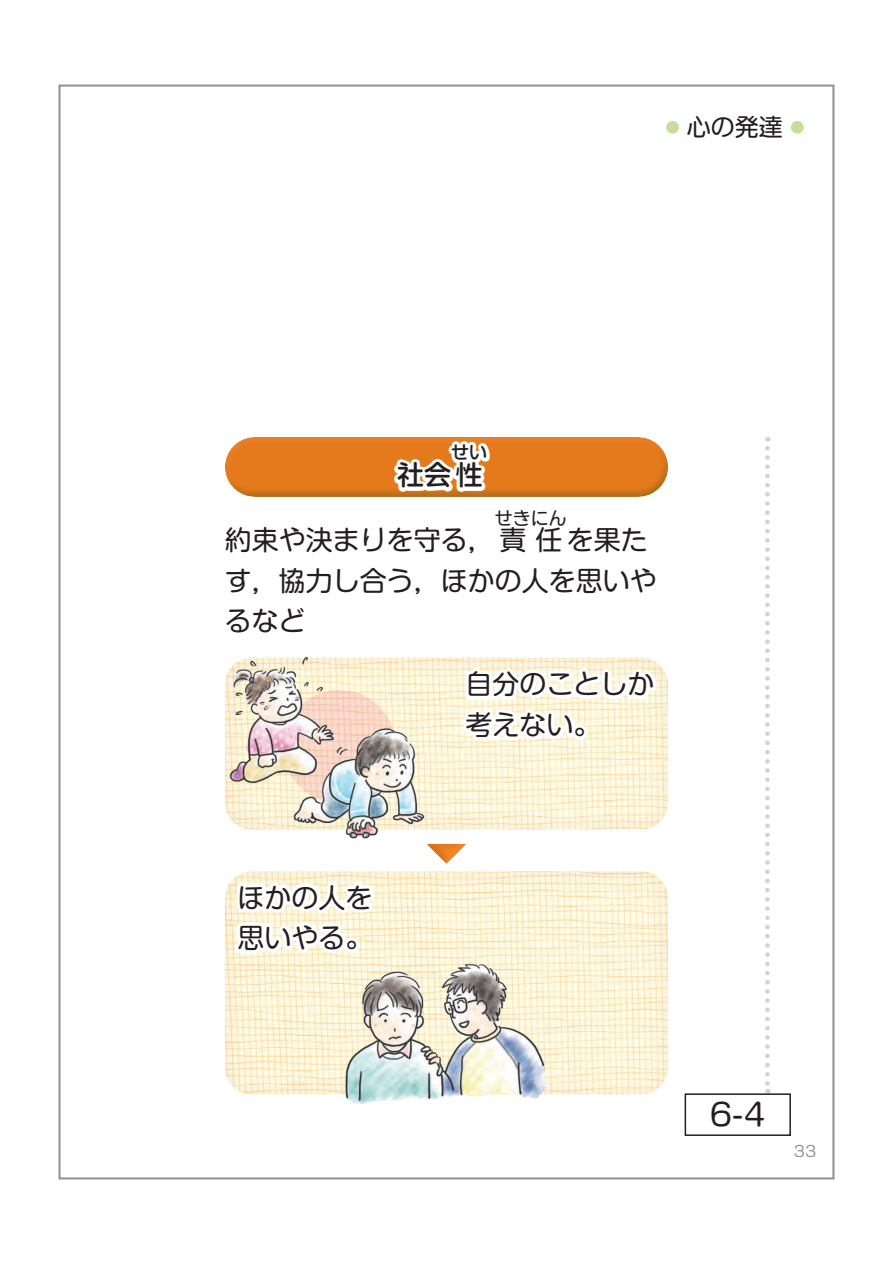
<style>
.page{position:relative;width:893px;height:1263px;background:#fff}
.page>*{position:absolute;margin:0;border:0;box-sizing:border-box;transform-origin:0 0}
.t1{font:30px "G Shin M Go Pro";color:#231f20}
.t2{font:27px/40.5px "G Shin M Go Pro";color:#231f20}
.t3{font:500 27px "G Shin M Go Pro";color:#231f20}
.t4{font:24px "G Shin M Go Pro";color:#231f20}
.t5{font:18px "G Shin M Go Pro";color:#231f20}
.t6{font:500 18px "G Shin M Go Pro";color:#231f20}
.t7{font:15px "G Shin M Go Pro";color:#939598}
</style>
<div class="page">
<div style="left:666px;top:121px;width:13px;height:13px;background:#c4df9b;border-radius:50%"></div>
<div style="left:791px;top:121px;width:13px;height:13px;background:#c4df9b;border-radius:50%"></div>
<div style="left:224px;top:434px;width:446px;height:50px;background:#fff;opacity:.1"></div>
<div style="left:224px;top:448px;width:447px;height:49px;background:#007a54;opacity:.3"></div>
<svg style="left:394px;top:441px;width:96px;height:50px"></svg>
<div style="left:222px;top:870px;width:447px;height:227px;background:#b45212;opacity:.1"></div>
<div style="left:222px;top:657px;width:447px;height:174px;background:#b45212;opacity:.1"></div>
<svg style="left:427px;top:823px;width:42px;height:41px"></svg>
<img style="left:344px;top:956px;width:200px;height:148px">
<img style="left:229px;top:657px;width:201px;height:184px">
<svg style="left:463px;top:668px;width:194px;height:72px"></svg>
<svg style="left:235px;top:881px;width:139px;height:73px"></svg>
<svg style="left:765px;top:448px;width:5px;height:645px"></svg>
<div style="left:685px;top:1093px;width:106px;height:43px;border:2px solid #231f20"></div>
<p class="t4" style="left:687px;top:108px;width:97px">心の発達</p>
<p class="t6" style="left:451px;top:438px;width:37px">せい</p>
<p class="t3" style="left:397px;top:453px;width:87px">社会性</p>
<p class="t5" style="left:495px;top:503px;width:73px">せきにん</p>
<p class="t2" style="left:225px;top:517px;width:425px">約束や決まりを守る，責任を果た</p>
<p class="t2" style="left:225px;top:557px;width:433px">す，協力し合う，ほかの人を思いやるなど</p>
<p class="t2" style="left:238px;top:874px;width:136px">ほかの人を思いやる。</p>
<p class="t2" style="left:466px;top:660px;width:190px">自分のことしか考えない。</p>
<p class="t1" style="left:710px;top:1090px;width:58px">6-4</p>
<p class="t7" style="left:794px;top:1139px;width:24px">33</p>
</div>
